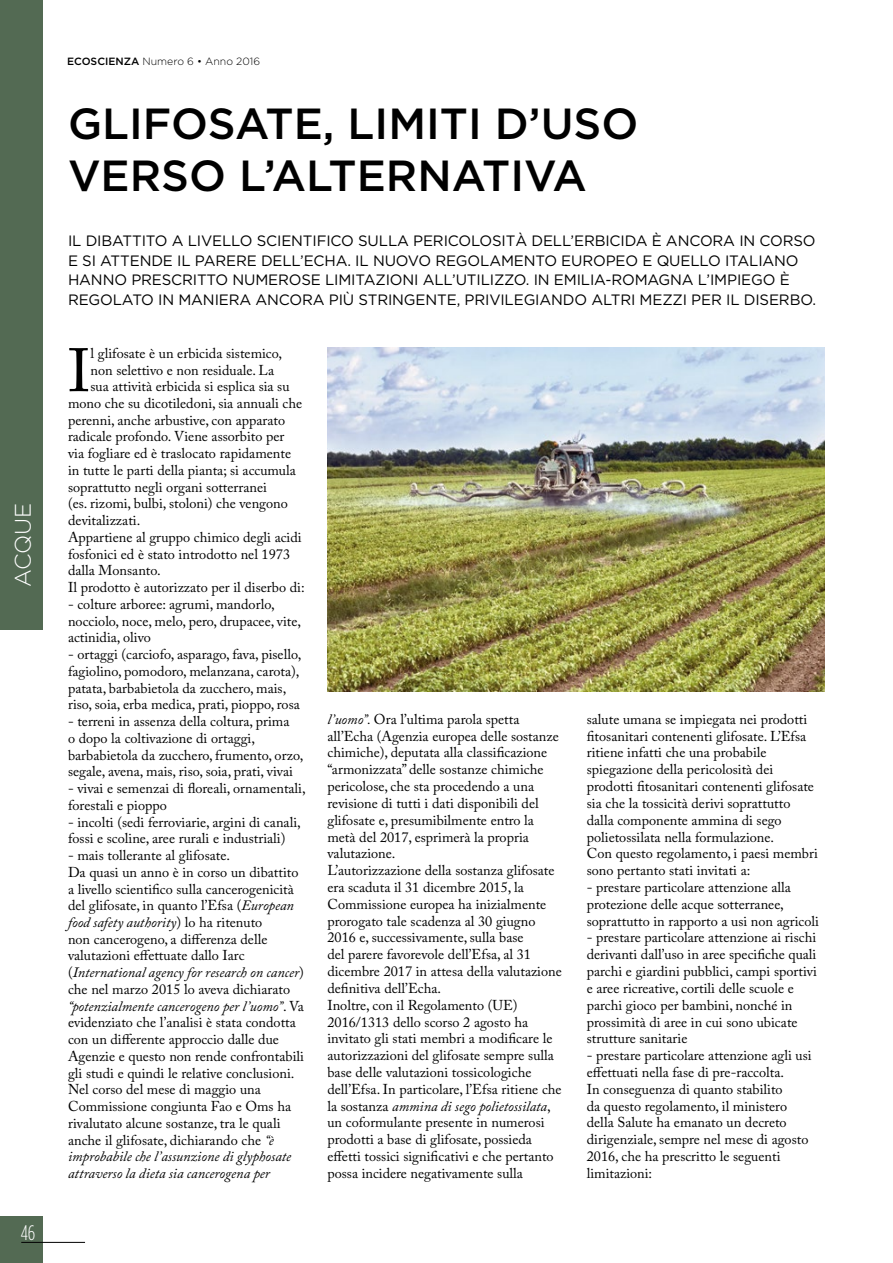
<style>
.page{position:relative;width:893px;height:1263px;background:#fff}
.page>*{position:absolute;margin:0;border:0;box-sizing:border-box;transform-origin:0 0}
.t1{font:60.6px "Adobe Caslon Pro";color:#000}
.t2{font:500 43.5px/52.5px "Gotham HTF";color:#000}
.t3{font:300 22.5px "Gotham HTF";letter-spacing:-.01em;color:#fff}
.t4{font:300 condensed 21px "Gotham HTF";color:#fff}
.t5{font:15px/19.5px "Gotham HTF";letter-spacing:-.01em;color:#000}
.t6{font:14.25px/16.8px "Adobe Caslon Pro";color:#000}
.t7{font:300 10.5px "Gotham HTF";color:#000}
.s1{font-weight:500}
.s2{font-style:italic}
</style>
<div class="page">
<div style="left:0;top:1216px;width:43px;height:47px;background:#536a53"></div>
<hr style="left:21px;top:1242px;width:64px;height:1px;background:#000">
<div style="left:0;top:0;width:43px;height:629px;background:#536a53"></div>
<img style="left:327px;top:348px;width:498px;height:343px">
<h3 class="t3" style="left:11px;top:587px;width:86px;rotate:-90deg">ACQUE</h3>
<h3 class="t4" style="left:21px;top:1221px;width:16px">46</h3>
<p class="t7" style="left:67px;top:56px;width:194px"><span class="s1">ECOSCIENZA</span> Numero 6 • Anno 2016</p>
<h2 class="t2" style="left:68px;top:96px;width:572px">GLIFOSATE, LIMITI D’USO<br>VERSO L’ALTERNATIVA</h2>
<p class="t5" style="left:68px;top:231px;width:749px">IL DIBATTITO A LIVELLO SCIENTIFICO SULLA PERICOLOSITÀ DELL’ERBICIDA È ANCORA IN CORSO E SI ATTENDE IL PARERE DELL’ECHA. IL NUOVO REGOLAMENTO EUROPEO E QUELLO ITALIANO HANNO PRESCRITTO NUMEROSE LIMITAZIONI ALL’UTILIZZO. IN EMILIA-ROMAGNA L’IMPIEGO È REGOLATO IN MANIERA ANCORA PIÙ STRINGENTE, PRIVILEGIANDO ALTRI MEZZI PER IL DISERBO.</p>
<h1 class="t1" style="left:68px;top:335px;width:24px">I</h1>
<p class="t6" style="left:91px;top:345px;width:193px">l glifosate è un erbicida sistemico,</p>
<p class="t6" style="left:91px;top:361px;width:185px">non selettivo e non residuale. La</p>
<p class="t6" style="left:91px;top:378px;width:201px">sua attività erbicida si esplica sia su</p>
<p class="t6" style="left:68px;top:395px;width:236px">mono che su dicotiledoni, sia annuali che</p>
<p class="t6" style="left:68px;top:411px;width:219px">perenni, anche arbustive, con apparato</p>
<p class="t6" style="left:68px;top:428px;width:218px">radicale profondo. Viene assorbito per</p>
<p class="t6" style="left:68px;top:445px;width:225px">via fogliare ed è traslocato rapidamente</p>
<p class="t6" style="left:68px;top:461px;width:229px">in tutte le parti della pianta; si accumula</p>
<p class="t6" style="left:68px;top:478px;width:200px">soprattutto negli organi sotterranei</p>
<p class="t6" style="left:68px;top:495px;width:221px">(es. rizomi, bulbi, stoloni) che vengono</p>
<p class="t6" style="left:68px;top:512px;width:74px">devitalizzati.</p>
<p class="t6" style="left:68px;top:528px;width:235px">Appartiene al gruppo chimico degli acidi</p>
<p class="t6" style="left:68px;top:545px;width:224px">fosfonici ed è stato introdotto nel 1973</p>
<p class="t6" style="left:68px;top:562px;width:94px">dalla Monsanto.</p>
<p class="t6" style="left:68px;top:579px;width:238px">Il prodotto è autorizzato per il diserbo di:</p>
<p class="t6" style="left:68px;top:595px;width:234px">- colture arboree: agrumi, mandorlo, nocciolo, noce, melo, pero, drupacee, vite, actinidia, olivo</p>
<p class="t6" style="left:68px;top:646px;width:235px">- ortaggi (carciofo, asparago, fava, pisello, fagiolino, pomodoro, melanzana, carota), patata, barbabietola da zucchero, mais, riso, soia, erba medica, prati, pioppo, rosa</p>
<p class="t6" style="left:68px;top:713px;width:237px">- terreni in assenza della coltura, prima<br>o dopo la coltivazione di ortaggi, barbabietola da zucchero, frumento, orzo, segale, avena, mais, riso, soia, prati, vivai</p>
<p class="t6" style="left:68px;top:780px;width:239px">- vivai e semenzai di floreali, ornamentali, forestali e pioppo</p>
<p class="t6" style="left:68px;top:813px;width:234px">- incolti (sedi ferroviarie, argini di canali, fossi e scoline, aree rurali e industriali)</p>
<p class="t6" style="left:68px;top:847px;width:237px">- mais tollerante al glifosate.<br>Da quasi un anno è in corso un dibattito a livello scientifico sulla cancerogenicità del glifosate, in quanto l’Efsa (<span class="s2">European food safety authority</span>) lo ha ritenuto<br>non cancerogeno, a differenza delle valutazioni effettuate dallo Iarc (<span class="s2">International agency for research on cancer</span>) che nel marzo 2015 lo aveva dichiarato <span class="s2">“potenzialmente cancerogeno per l’uomo”</span>. Va evidenziato che l’analisi è stata condotta con un differente approccio dalle due Agenzie e questo non rende confrontabili gli studi e quindi le relative conclusioni.<br>Nel corso del mese di maggio una Commissione congiunta Fao e Oms ha rivalutato alcune sostanze, tra le quali anche il glifosate, dichiarando che <span class="s2">“è improbabile che l’assunzione di glyphosate attraverso la dieta sia cancerogena per</span></p>
<p class="t6" style="left:327px;top:710px;width:236px"><span class="s2">l’uomo”.</span> Ora l’ultima parola spetta all’Echa (Agenzia europea delle sostanze chimiche), deputata alla classificazione “armonizzata” delle sostanze chimiche pericolose, che sta procedendo a una revisione di tutti i dati disponibili del glifosate e, presumibilmente entro la metà del 2017, esprimerà la propria valutazione.<br>L’autorizzazione della sostanza glifosate era scaduta il 31 dicembre 2015, la Commissione europea ha inizialmente prorogato tale scadenza al 30 giugno 2016 e, successivamente, sulla base<br>del parere favorevole dell’Efsa, al 31 dicembre 2017 in attesa della valutazione definitiva dell’Echa.<br>Inoltre, con il Regolamento (UE)<br>2016/1313 dello scorso 2 agosto ha invitato gli stati membri a modificare le autorizzazioni del glifosate sempre sulla base delle valutazioni tossicologiche dell’Efsa. In particolare, l’Efsa ritiene che la sostanza <span class="s2">ammina di sego polietossilata</span>, un coformulante presente in numerosi prodotti a base di glifosate, possieda effetti tossici significativi e che pertanto possa incidere negativamente sulla</p>
<p class="t6" style="left:587px;top:710px;width:233px">salute umana se impiegata nei prodotti fitosanitari contenenti glifosate. L’Efsa ritiene infatti che una probabile spiegazione della pericolosità dei prodotti fitosanitari contenenti glifosate sia che la tossicità derivi soprattutto dalla componente ammina di sego polietossilata nella formulazione.<br>Con questo regolamento, i paesi membri sono pertanto stati invitati a:</p>
<p class="t6" style="left:587px;top:879px;width:234px">- prestare particolare attenzione alla protezione delle acque sotterranee, soprattutto in rapporto a usi non agricoli</p>
<p class="t6" style="left:587px;top:929px;width:232px">- prestare particolare attenzione ai rischi derivanti dall’uso in aree specifiche quali parchi e giardini pubblici, campi sportivi e aree ricreative, cortili delle scuole e parchi gioco per bambini, nonché in prossimità di aree in cui sono ubicate strutture sanitarie</p>
<p class="t6" style="left:587px;top:1047px;width:226px">- prestare particolare attenzione agli usi effettuati nella fase di pre-raccolta.<br>In conseguenza di quanto stabilito<br>da questo regolamento, il ministero della Salute ha emanato un decreto dirigenziale, sempre nel mese di agosto 2016, che ha prescritto le seguenti limitazioni:</p>
</div>
